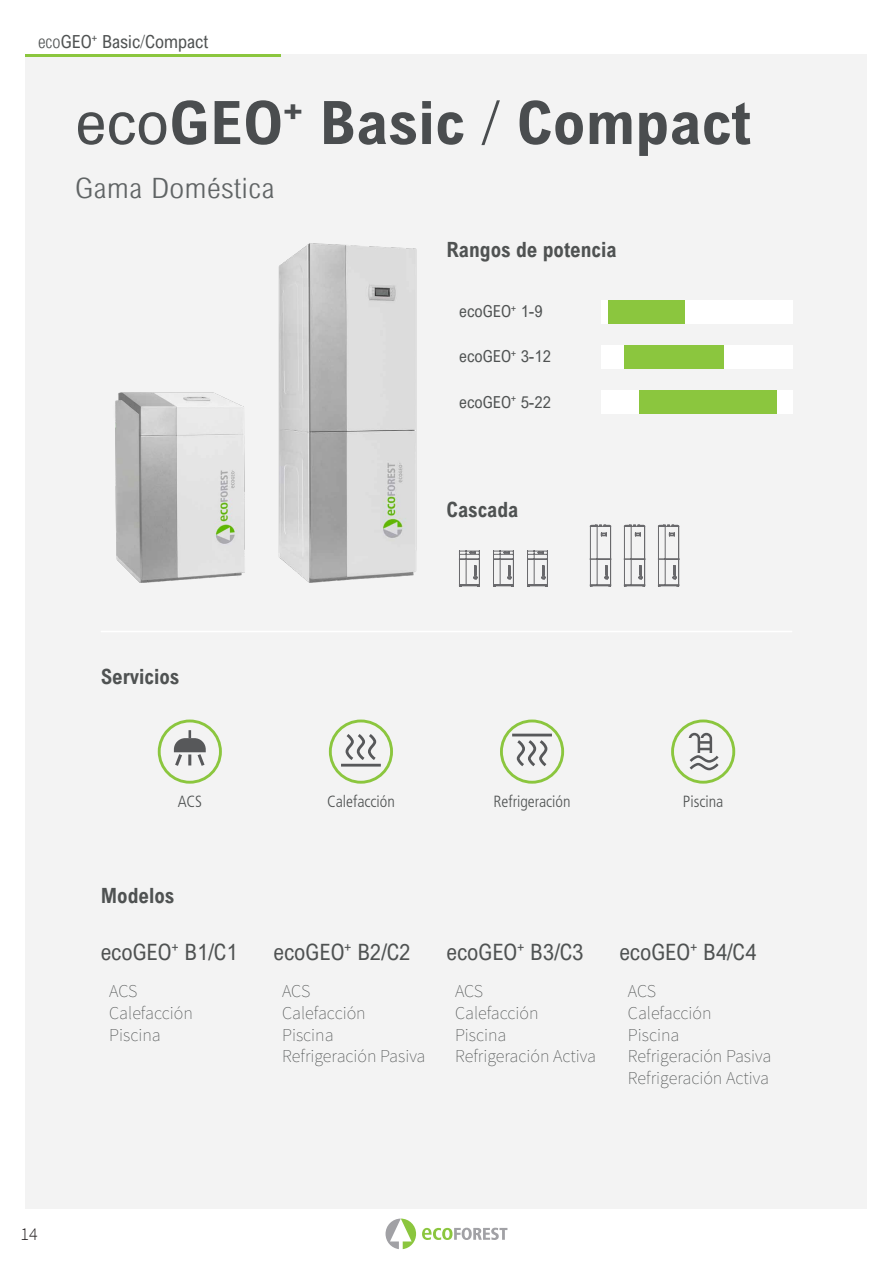
<style>
.page{position:relative;width:893px;height:1263px;background:#fff}
.page>*{position:absolute;margin:0;border:0;box-sizing:border-box;transform-origin:0 0}
.texto{font:700 60px "Arial Nova Cond";color:#4a4d4f;scale:1.1 1}
.texto-2{font:300 28.05px "Arial Nova Cond";letter-spacing:.01em;color:#606465;scale:1.18 1}
.t1{font:22.5px "Arial Nova Cond";color:#4f5252}
.t2{font:700 21px "Arial Nova Cond";color:#4f5252}
.t3{font:200 18px "Source Sans Pro";color:#4f5252}
.t4{font:18px "Arial Nova Cond";color:#4f5252}
.t5{font:300 18px "Source Sans Pro";color:#231f20}
.t6{font:16.5px "Arial Nova Cond";color:#4f5252}
.t7{font:300 condensed 16.2px "Frutiger LT Std";color:#4f5252}
.s1{font-weight:300}
.s2{font-weight:400}
</style>
<div class="page">
<div style="left:26px;top:54px;width:841px;height:1155px;background:#f3f3f3"></div>
<svg style="left:386px;top:1218px;width:30px;height:31px"></svg>
<svg style="left:422px;top:1228px;width:85px;height:12px"></svg>
<hr style="left:101px;top:631px;width:691px;height:1px;background:#fff">
<div style="left:601px;top:346px;width:191px;height:23px;background:#fff"></div>
<div style="left:601px;top:390px;width:191px;height:24px;background:#fff"></div>
<div style="left:601px;top:301px;width:191px;height:23px;background:#fff"></div>
<div style="left:671px;top:719px;width:64px;height:65px;border:3px solid #8bc63e;border-radius:50%"></div>
<div style="left:701px;top:733px;width:11px;height:34px;border:3px solid #57585a;border-radius:4px"></div>
<div style="left:696px;top:738px;width:13px;height:31px;background:#f3f3f3"></div>
<div style="left:689px;top:733px;width:11px;height:34px;border:3px solid #57585a;border-radius:4px"></div>
<div style="left:685px;top:738px;width:11px;height:31px;background:#f3f3f3"></div>
<svg style="left:689px;top:741px;width:30px;height:30px"></svg>
<div style="left:500px;top:719px;width:64px;height:65px;border:3px solid #8bc63e;border-radius:50%"></div>
<hr style="left:512px;top:734px;width:40px;height:2px;background:#57585a">
<svg style="left:516px;top:740px;width:32px;height:27px"></svg>
<div style="left:329px;top:719px;width:64px;height:65px;border:3px solid #8bc63e;border-radius:50%"></div>
<hr style="left:341px;top:764px;width:40px;height:2px;background:#57585a">
<svg style="left:345px;top:734px;width:32px;height:26px"></svg>
<div style="left:158px;top:719px;width:64px;height:65px;border:3px solid #8bc63e;border-radius:50%"></div>
<svg style="left:173px;top:730px;width:33px;height:36px"></svg>
<div style="left:624px;top:346px;width:99px;height:23px;background:#8bc63e"></div>
<div style="left:609px;top:301px;width:76px;height:23px;background:#8bc63e"></div>
<div style="left:639px;top:390px;width:138px;height:24px;background:#8bc63e"></div>
<svg style="left:459px;top:551px;width:21px;height:35px"></svg>
<svg style="left:493px;top:551px;width:21px;height:35px"></svg>
<svg style="left:527px;top:551px;width:21px;height:35px"></svg>
<svg style="left:590px;top:525px;width:21px;height:61px"></svg>
<svg style="left:624px;top:525px;width:21px;height:61px"></svg>
<svg style="left:658px;top:525px;width:21px;height:61px"></svg>
<img style="left:278px;top:243px;width:139px;height:340px">
<img style="left:115px;top:392px;width:130px;height:191px">
<hr style="left:26px;top:54px;width:255px;height:2px;background:#8bc63e">
<p class="t4" style="left:38px;top:31px;width:172px"><span class="s1">eco</span>GEO<sup>+</sup> Basic<span class="s1">/</span>Compact</p>
<p class="texto" style="left:75px;top:85px;width:616px"><span class="s2">eco</span>GEO<sup>+</sup> Basic <span class="s1">/</span> Compact</p>
<p class="texto-2" style="left:75px;top:171px;width:170px">Gama Doméstica</p>
<p class="t2" style="left:446px;top:236px;width:172px">Rangos de potencia</p>
<p class="t6" style="left:459px;top:301px;width:85px">ecoGEO<sup>+</sup> 1-9</p>
<p class="t6" style="left:459px;top:346px;width:93px">ecoGEO<sup>+</sup> 3-12</p>
<p class="t6" style="left:459px;top:392px;width:93px">ecoGEO<sup>+</sup> 5-22</p>
<p class="t2" style="left:101px;top:663px;width:80px">Servicios</p>
<p class="t2" style="left:446px;top:496px;width:74px">Cascada</p>
<p class="t7" style="left:178px;top:792px;width:26px">ACS</p>
<p class="t7" style="left:327px;top:792px;width:69px">Calefacción</p>
<p class="t7" style="left:493px;top:792px;width:79px">Refrigeración</p>
<p class="t7" style="left:683px;top:792px;width:42px">Piscina</p>
<p class="t5" style="left:21px;top:1223px;width:19px">14</p>
<p class="t2" style="left:101px;top:882px;width:75px">Modelos</p>
<p class="t1" style="left:101px;top:938px;width:138px">ecoGEO<sup>+</sup> B1/C1</p>
<p class="t3" style="left:109px;top:981px;width:30px">ACS</p>
<p class="t3" style="left:109px;top:1002px;width:85px">Calefacción</p>
<p class="t3" style="left:109px;top:1024px;width:53px">Piscina</p>
<p class="t1" style="left:274px;top:938px;width:138px">ecoGEO<sup>+</sup> B2/C2</p>
<p class="t3" style="left:282px;top:981px;width:30px">ACS</p>
<p class="t3" style="left:282px;top:1002px;width:85px">Calefacción</p>
<p class="t3" style="left:282px;top:1024px;width:53px">Piscina</p>
<p class="t3" style="left:282px;top:1045px;width:145px">Refrigeración Pasiva</p>
<p class="t1" style="left:446px;top:938px;width:138px">ecoGEO<sup>+</sup> B3/C3</p>
<p class="t3" style="left:455px;top:981px;width:30px">ACS</p>
<p class="t3" style="left:455px;top:1002px;width:85px">Calefacción</p>
<p class="t3" style="left:455px;top:1024px;width:53px">Piscina</p>
<p class="t3" style="left:455px;top:1045px;width:143px">Refrigeración Activa</p>
<p class="t1" style="left:619px;top:938px;width:138px">ecoGEO<sup>+</sup> B4/C4</p>
<p class="t3" style="left:628px;top:981px;width:30px">ACS</p>
<p class="t3" style="left:628px;top:1002px;width:85px">Calefacción</p>
<p class="t3" style="left:628px;top:1024px;width:53px">Piscina</p>
<p class="t3" style="left:628px;top:1045px;width:145px">Refrigeración Pasiva</p>
<p class="t3" style="left:628px;top:1067px;width:143px">Refrigeración Activa</p>
</div>
